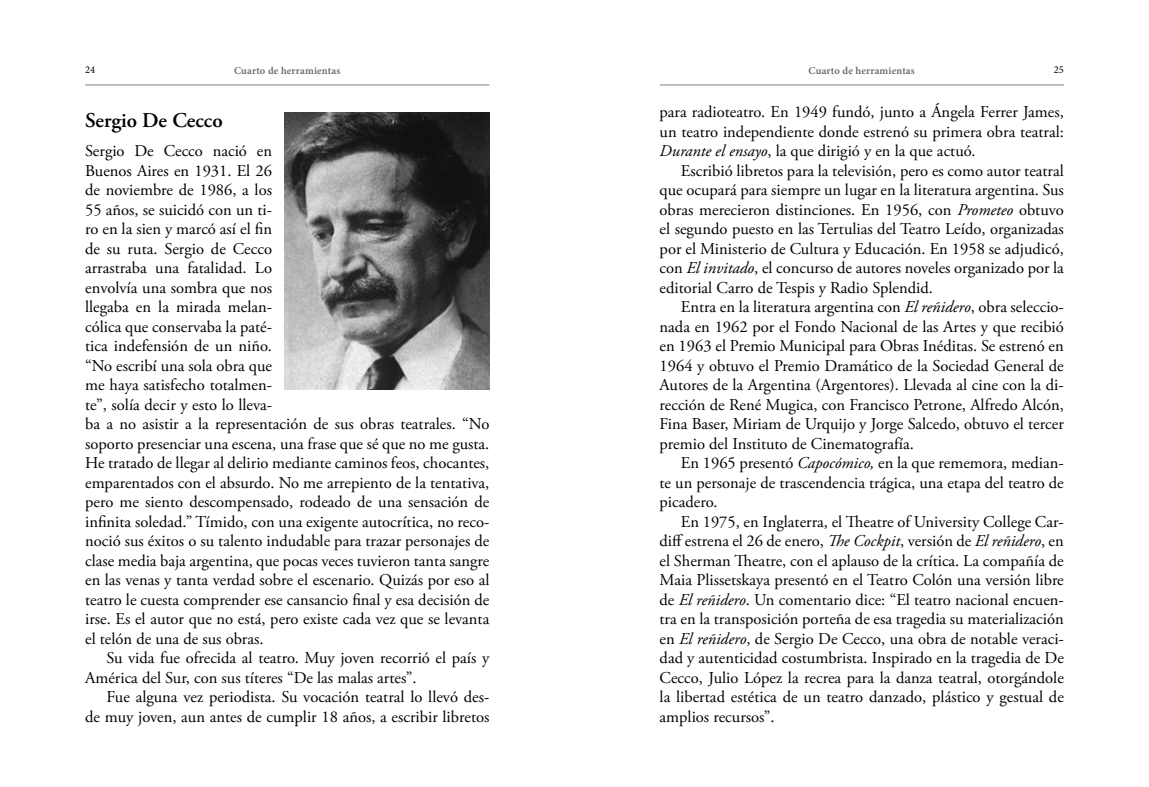
<style>
.page{position:relative;width:1149px;height:787px;background:#fff}
.page>*{position:absolute;margin:0;border:0;box-sizing:border-box;transform-origin:0 0}
.t1{font:600 21px "Adobe Garamond Pro";color:#000}
.t2{font:16.5px/19.5px "Adobe Garamond Pro";color:#000;text-align:justify}
.t3{font:600 10.5px "Minion Pro";letter-spacing:.015em;color:#636466}
.t4{font:10.5px "Minion Pro";color:#000}
.s1{font-style:italic}
</style>
<div class="page">
<hr style="left:659px;top:85px;width:404px;height:1px;background:#808285">
<hr style="left:85px;top:85px;width:404px;height:1px;background:#808285">
<img style="left:285px;top:113px;width:204px;height:276px">
<p class="t4" style="left:85px;top:63px;width:12px">24</p>
<p class="t3" style="left:234px;top:63px;width:108px">Cuarto de herramientas</p>
<p class="t3" style="left:808px;top:63px;width:108px">Cuarto de herramientas</p>
<p class="t4" style="left:1053px;top:63px;width:12px">25</p>
<p class="t1" style="left:85px;top:108px;width:139px">Sergio De Cecco</p>
<p class="t2" style="left:85px;top:142px;width:405px;text-align:left">Sergio De Cecco nació en<br>Buenos Aires en 1931. El 26<br>de noviembre de 1986, a los<br>55 años, se suicidó con un ti-<br>ro en la sien y marcó así el fin<br>de su ruta. Sergio de Cecco<br>arrastraba una fatalidad. Lo<br>envolvía una sombra que nos<br>llegaba en la mirada melan-<br>cólica que conservaba la paté-<br>tica indefensión de un niño.<br>“No escribí una sola obra que<br>me haya satisfecho totalmen-<br>te”, solía decir y esto lo lleva-<br>ba a no asistir a la representación de sus obras teatrales. “No soporto presenciar una escena, una frase que sé que no me gusta.<br>He tratado de llegar al delirio mediante caminos feos, chocantes, emparentados con el absurdo. No me arrepiento de la tentativa, pero me siento descompensado, rodeado de una sensación de infinita soledad.” Tímido, con una exigente autocrítica, no reco&shy;noció sus éxitos o su talento indudable para trazar personajes de clase media baja argentina, que pocas veces tuvieron tanta sangre en las venas y tanta verdad sobre el escenario. Quizás por eso al teatro le cuesta comprender ese cansancio final y esa decisión de irse. Es el autor que no está, pero existe cada vez que se levanta el telón de una de sus obras.</p>
<p class="t2" style="left:85px;top:649px;width:405px;text-indent:21px">Su vida fue ofrecida al teatro. Muy joven recorrió el país y<br>América del Sur, con sus títeres “De las malas artes”.</p>
<p class="t2" style="left:85px;top:688px;width:405px;text-align:right">Fue alguna vez periodista. Su vocación teatral lo llevó des-<br>de muy joven, aun antes de cumplir 18 años, a escribir libretos</p>
<p class="t2" style="left:659px;top:103px;width:405px">para radioteatro. En 1949 fundó, junto a Ángela Ferrer James, un teatro independiente donde estrenó su primera obra teatral:<br><span class="s1">Durante el ensayo</span>, la que dirigió y en la que actuó.</p>
<p class="t2" style="left:659px;top:161px;width:405px;text-indent:21px">Escribió libretos para la televisión, pero es como autor teatral que ocupará para siempre un lugar en la literatura argentina. Sus obras merecieron distinciones. En 1956, con <span class="s1">Prometeo</span> obtuvo el segundo puesto en las Tertulias del Teatro Leído, organizadas por el Ministerio de Cultura y Educación. En 1958 se adjudicó, con <span class="s1">El invitado</span>, el concurso de autores noveles organizado por la editorial Carro de Tespis y Radio Splendid.</p>
<p class="t2" style="left:659px;top:298px;width:405px;text-indent:21px">Entra en la literatura argentina con <span class="s1">El reñidero</span>, obra seleccio&shy;nada en 1962 por el Fondo Nacional de las Artes y que recibió en 1963 el Premio Municipal para Obras Inéditas. Se estrenó en 1964 y obtuvo el Premio Dramático de la Sociedad General de Autores de la Argentina (Argentores). Llevada al cine con la di&shy;rección de René Mugica, con Francisco Petrone, Alfredo Alcón, Fina Baser, Miriam de Urquijo y Jorge Salcedo, obtuvo el tercer premio del Instituto de Cinematografía.</p>
<p class="t2" style="left:659px;top:454px;width:405px;text-indent:21px">En 1965 presentó <span class="s1">Capocómico,</span> en la que rememora, median&shy;te un personaje de trascendencia trágica, una etapa del teatro de picadero.</p>
<p class="t2" style="left:659px;top:512px;width:405px;text-indent:21px">En 1975, en Inglaterra, el Theatre of University College Car&shy;diff estrena el 26 de enero, <span class="s1">The Cockpit</span>, versión de <span class="s1">El reñidero</span>, en el Sherman Theatre, con el aplauso de la crítica. La compañía de Maia Plissetskaya presentó en el Teatro Colón una versión libre de <span class="s1">El reñidero</span>. Un comentario dice: “El teatro nacional encuen&shy;tra en la transposición porteña de esa tragedia su materialización en <span class="s1">El reñidero</span>, de Sergio De Cecco, una obra de notable veraci&shy;dad y autenticidad costumbrista. Inspirado en la tragedia de De Cecco, Julio López la recrea para la danza teatral, otorgándole la libertad estética de un teatro danzado, plástico y gestual de amplios recursos”.</p>
</div>
